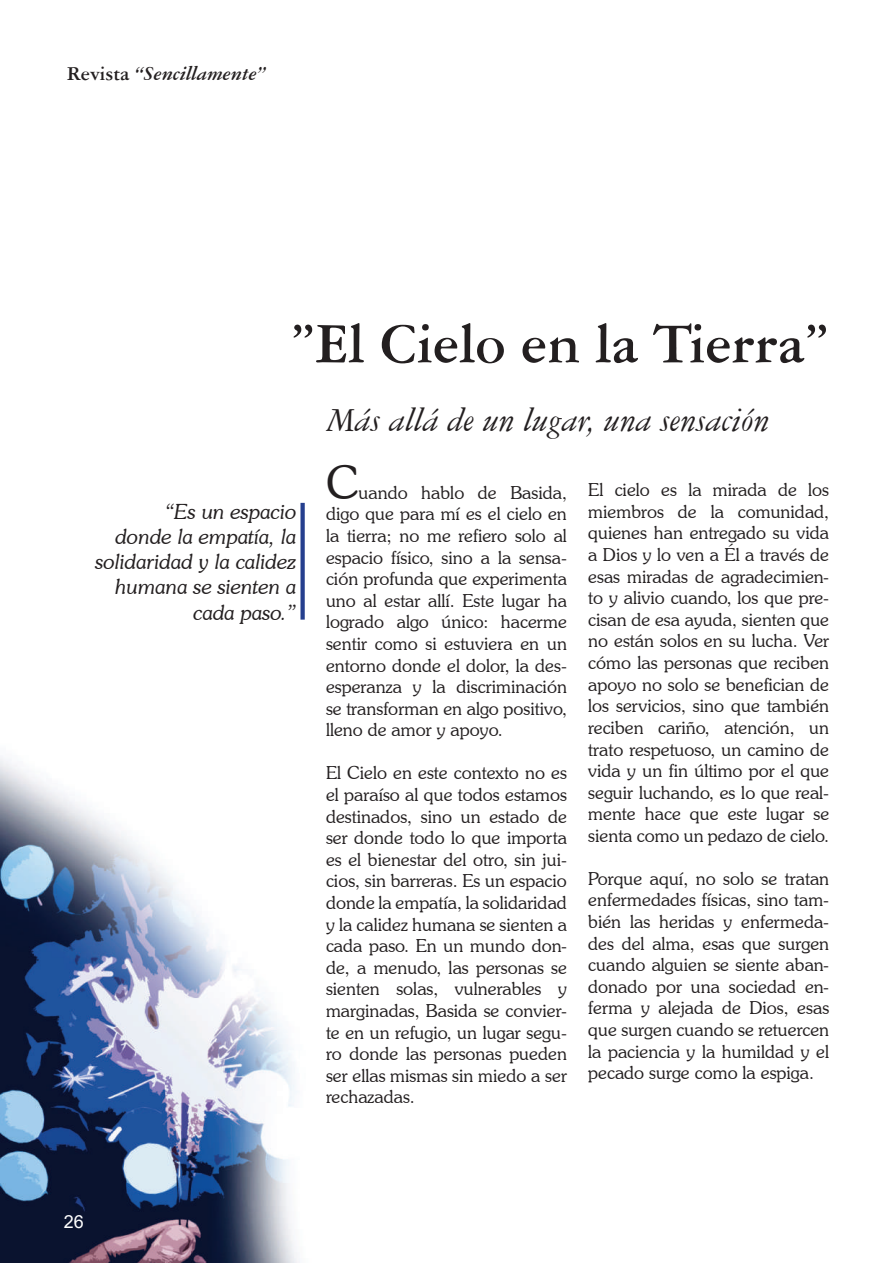
<style>
.page{position:relative;width:893px;height:1263px;background:#fff}
.page>*{position:absolute;margin:0;border:0;box-sizing:border-box;transform-origin:0 0}
.t1{font:700 60px "American Garamond BT";color:#231f20}
.t2{font:300 46.5px "Souvenir IT Cby BT";color:#231f20}
.t3{font:italic 36px "American Garamond BT";color:#231f20}
.t4{font:italic 300 21px/25.2px "Souvenir IT Cby BT";color:#231f20;text-align:right}
.t5{font:italic 700 21px "American Garamond BT";color:#231f20}
.t6{font:300 18px/21.6px "Souvenir IT Cby BT";color:#231f20;text-align:justify}
.t7{font:18px "Arial";color:#fff}
.s1{font-style:normal}
</style>
<div class="page">
<img style="left:0;top:757px;width:298px;height:506px">
<div style="left:300px;top:503px;width:5px;height:117px;background:#253f8e"></div>
<p class="t5" style="left:67px;top:61px;width:200px"><span class="s1">Revista</span> “Sencillamente”</p>
<h1 class="t1" style="left:290px;top:307px;width:540px">”El Cielo en la Tierra”</h1>
<h3 class="t3" style="left:326px;top:399px;width:446px">Más allá de un lugar, una sensación</h3>
<p class="t4" style="left:95px;top:498px;width:203px">“Es un espacio<br>donde la empatía, la solidaridad y la calidez humana se sienten a cada paso.”</p>
<h2 class="t2" style="left:326px;top:454px;width:34px">C</h2>
<p class="t6" style="left:326px;top:481px;width:242px;text-indent:33px">uando hablo de Basida, digo que para mí es el cielo en la tierra; no me refiero solo al espacio físico, sino a la sensa&shy;ción profunda que experimenta uno al estar allí. Este lugar ha logrado algo único: hacerme sentir como si estuviera en un entorno donde el dolor, la des&shy;esperanza y la discriminación se transforman en algo positivo, lleno de amor y apoyo.</p>
<p class="t6" style="left:326px;top:762px;width:242px">El Cielo en este contexto no es el paraíso al que todos estamos destinados, sino un estado de ser donde todo lo que importa es el bienestar del otro, sin jui&shy;cios, sin barreras. Es un espacio donde la empatía, la solidaridad y la calidez humana se sienten a cada paso. En un mundo don&shy;de, a menudo, las personas se sienten solas, vulnerables y marginadas, Basida se convier&shy;te en un refugio, un lugar segu&shy;ro donde las personas pueden ser ellas mismas sin miedo a ser rechazadas.</p>
<p class="t6" style="left:588px;top:479px;width:242px">El cielo es la mirada de los miembros de la comunidad, quienes han entregado su vida a Dios y lo ven a Él a través de esas miradas de agradecimien&shy;to y alivio cuando, los que pre&shy;cisan de esa ayuda, sienten que no están solos en su lucha. Ver cómo las personas que reciben apoyo no solo se benefician de los servicios, sino que también reciben cariño, atención, un trato respetuoso, un camino de vida y un fin último por el que seguir luchando, es lo que real&shy;mente hace que este lugar se sienta como un pedazo de cielo.</p>
<p class="t6" style="left:588px;top:867px;width:242px">Porque aquí, no solo se tratan enfermedades físicas, sino tam&shy;bién las heridas y enfermeda&shy;des del alma, esas que surgen cuando alguien se siente aban&shy;donado por una sociedad en&shy;ferma y alejada de Dios, esas que surgen cuando se retuercen la paciencia y la humildad y el pecado surge como la espiga.</p>
<p class="t7" style="left:64px;top:1209px;width:22px">26</p>
</div>
